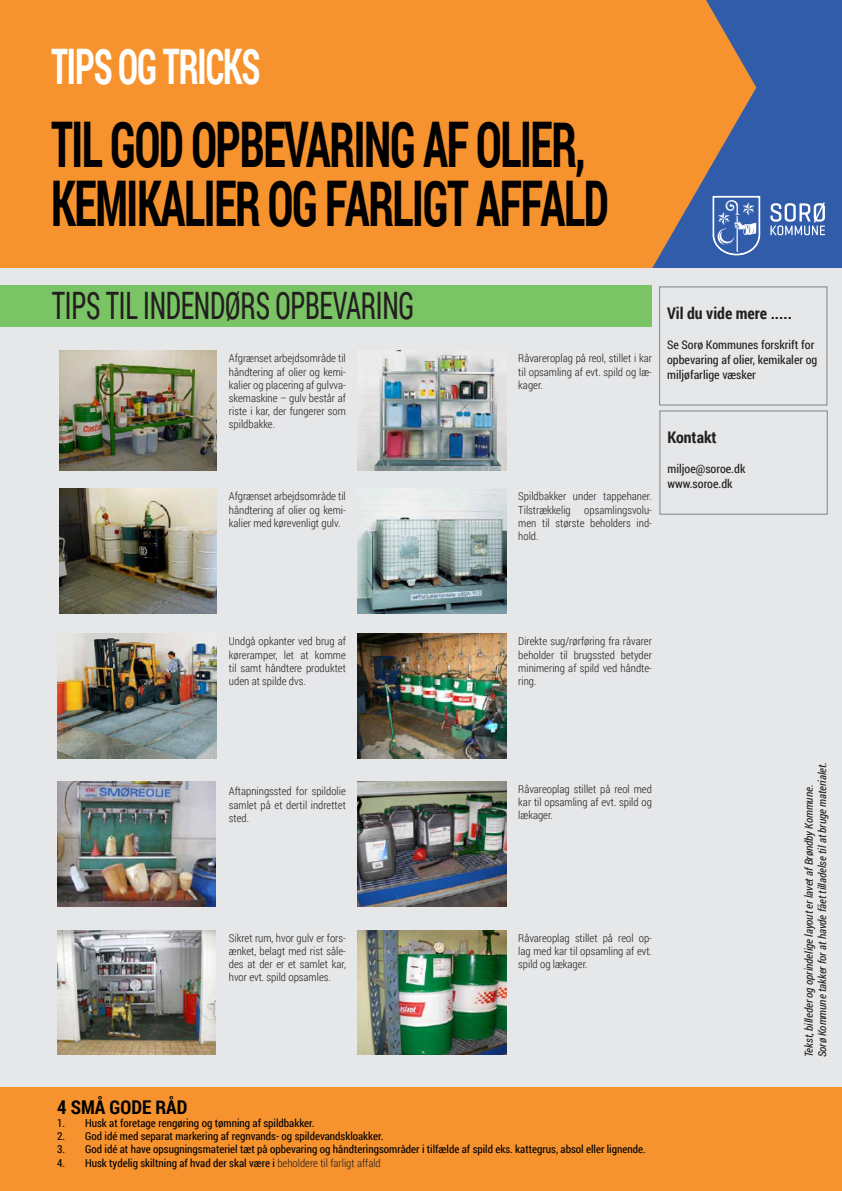
<style>
.page{position:relative;width:842px;height:1191px;background:#fff}
.page>*{position:absolute;margin:0;border:0;box-sizing:border-box;transform-origin:0 0}
.t1{font:700 63px "Roboto Condensed";letter-spacing:-.03em;color:#000;scale:.71 1}
.t2{font:700 49px "Roboto Condensed";letter-spacing:-.03em;color:#fff;scale:.71 1}
.t3{font:37.8px "Roboto Condensed";letter-spacing:-.01em;color:#231f20;scale:.71 1}
.t4{font:700 19px "Roboto Condensed";color:#000}
.t5{font:700 16px "Roboto Condensed";color:#231f20}
.t6{font:12px/15px "Roboto Condensed";color:#231f20}
.t7{font:300 11px/13.2px "Roboto Condensed";color:#231f20;text-align:justify}
.t8{font:11px "Roboto Condensed";color:#000}
.t9{font:italic 11px "Roboto Condensed";color:#231f20}
.s1{font-weight:300;color:#231f20}
</style>
<div class="page">
<div style="left:0;top:1086px;width:842px;height:105px;background:#f7932e"></div>
<div style="left:0;top:268px;width:842px;height:818px;background:#e6e7e9"></div>
<div style="left:0;top:0;width:842px;height:268px;background:#f7932e"></div>
<svg style="left:652px;top:0;width:190px;height:268px;fill:#315caa"></svg>
<svg style="left:712px;top:196px;width:48px;height:60px;background:#6383be"></svg>
<svg style="left:770px;top:202px;width:55px;height:33px;background:#7a96c8"></svg>
<img style="left:60px;top:351px;width:157px;height:119px">
<img style="left:60px;top:488px;width:157px;height:125px">
<img style="left:57px;top:634px;width:160px;height:124px">
<img style="left:57px;top:781px;width:158px;height:125px">
<img style="left:358px;top:781px;width:148px;height:125px">
<img style="left:358px;top:930px;width:148px;height:124px">
<img style="left:58px;top:930px;width:158px;height:124px">
<img style="left:358px;top:351px;width:148px;height:119px">
<img style="left:358px;top:488px;width:148px;height:125px">
<img style="left:358px;top:634px;width:148px;height:124px">
<div style="left:0;top:285px;width:652px;height:41px;background:#7bc465"></div>
<div style="left:659px;top:286px;width:168px;height:119px;border:1px solid #808285"></div>
<div style="left:659px;top:410px;width:169px;height:104px;border:1px solid #808285"></div>
<p class="t2" style="left:51px;top:32px;width:297px">TIPS OG TRICKS</p>
<p class="t1" style="left:51px;top:100px;width:754px">TIL GOD OPBEVARING AF OLIER,</p>
<p class="t1" style="left:51px;top:159px;width:787px">KEMIKALIER OG FARLIGT AFFALD</p>
<p class="t3" style="left:52px;top:279px;width:512px">TIPS TIL INDENDØRS OPBEVARING</p>
<p class="t7" style="left:229px;top:351px;width:118px">Afgrænset arbejdsområde til håndtering af olier og kemi&shy;kalier og placering af gulvva&shy;skemaskine – gulv består af riste i kar, der fungerer som spildbakke.</p>
<p class="t7" style="left:518px;top:351px;width:135px">Råvareroplag på reol, stillet i kar til opsamling af evt. spild og læ&shy;kager.</p>
<p class="t7" style="left:229px;top:489px;width:118px">Afgrænset arbejdsområde til håndtering af olier og kemi&shy;kalier med kørevenligt gulv.</p>
<p class="t7" style="left:518px;top:489px;width:135px">Spildbakker under tappehaner.<br>Tilstrækkelig opsamlingsvolu&shy;men til største beholders ind&shy;hold.</p>
<p class="t5" style="left:667px;top:302px;width:126px">Vil du vide mere .....</p>
<p class="t6" style="left:667px;top:336px;width:152px">Se Sorø Kommunes forskrift for opbevaring af olier, kemikaler og miljøfarlige væsker</p>
<p class="t5" style="left:667px;top:426px;width:51px">Kontakt</p>
<p class="t6" style="left:667px;top:460px;width:80px">miljoe@soroe.dk</p>
<p class="t6" style="left:667px;top:475px;width:67px">www.soroe.dk</p>
<p class="t7" style="left:229px;top:634px;width:118px">Undgå opkanter ved brug af køreramper, let at komme til samt håndtere produktet uden at spilde dvs.</p>
<p class="t7" style="left:229px;top:784px;width:118px">Aftapningssted for spildolie samlet på et dertil indrettet sted.</p>
<p class="t7" style="left:229px;top:930px;width:118px">Sikret rum, hvor gulv er fors&shy;ænket, belagt med rist såle&shy;des at der er et samlet kar, hvor evt. spild opsamles.</p>
<p class="t7" style="left:518px;top:634px;width:135px">Direkte sug/rørføring fra råvarer beholder til brugssted betyder minimering af spild ved håndte&shy;ring.</p>
<p class="t7" style="left:518px;top:782px;width:135px">Råvareoplag stillet på reol med kar til opsamling af evt. spild og lækager.</p>
<p class="t7" style="left:518px;top:930px;width:135px">Råvareoplag stillet på reol op&shy;lag med kar til opsamling af evt. spild og lækager.</p>
<p class="t4" style="left:57px;top:1093px;width:132px">4 SMÅ GODE RÅD</p>
<p class="t8" style="left:57px;top:1115px;width:259px">1. Husk at foretage rengøring og tømning af spildbakker.</p>
<p class="t8" style="left:57px;top:1128px;width:328px">2. God idé med separat markering af regnvands- og spildevandskloakker.</p>
<p class="t8" style="left:57px;top:1141px;width:590px">3. God idé at have opsugningsmateriel tæt på opbevaring og håndteringsområder i tilfælde af spild eks. kattegrus, absol eller lignende.</p>
<p class="t8" style="left:57px;top:1155px;width:325px">4. Husk tydelig skiltning af hvad der skal være i <span class="s1">beholdere til farligt affald</span></p>
<p class="t9" style="left:814px;top:1057px;width:297px;rotate:-90deg">Sorø Kommune takker for at havde fået tilladelse til at bruge materialet.</p>
<p class="t9" style="left:801px;top:1057px;width:274px;rotate:-90deg">Tekst, billeder og oprindelige layout er lavet af Brøndby Kommune.</p>
</div>
